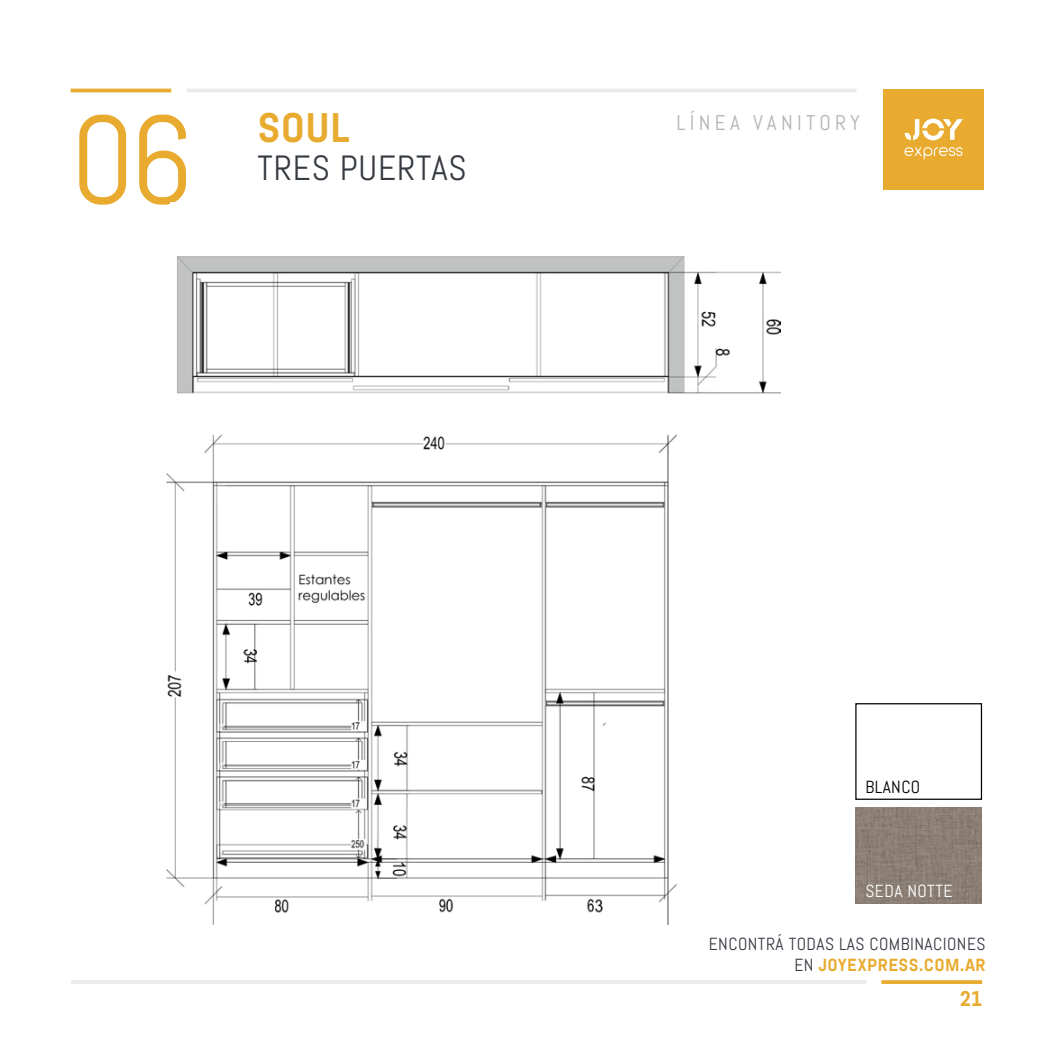
<style>
.page{position:relative;width:1053px;height:1053px;background:#fff}
.page>*{position:absolute;margin:0;border:0;box-sizing:border-box;transform-origin:0 0}
.t1{font:125px "Abel Pro";color:#e8ab30}
.t2{font:700 41.25px "Abel Pro";color:#e8ab30}
.t3{font:35px "Abel Pro";letter-spacing:.025em;color:#363b42}
.t4{font:21.25px "Abel Pro";letter-spacing:.2em;color:#b3b4b7}
.t5{font:700 21.25px "Abel Pro";color:#e8ab30}
.t6{font:17.5px/21px "Abel Pro";letter-spacing:.025em;color:#363b42;text-align:right}
.t7{font:17.5px "Abel Pro";letter-spacing:.025em;color:#fefefe}
.t8{font:17.5px "Abel Pro";letter-spacing:.025em;color:#000}
.s1{font-weight:700;color:#e8ab30}
</style>
<div class="page">
<hr style="left:71px;top:980px;width:795px;height:3px;background:#ebebec">
<div style="left:883px;top:89px;width:101px;height:100px;background:#e8ab30"></div>
<svg style="left:904px;top:119px;width:58px;height:21px"></svg>
<svg style="left:904px;top:147px;width:58px;height:12px"></svg>
<hr style="left:881px;top:980px;width:100px;height:3px;background:#e8ab30">
<hr style="left:71px;top:89px;width:100px;height:3px;background:#e8ab30">
<hr style="left:186px;top:89px;width:670px;height:3px;background:#ebebec">
<img style="left:855px;top:807px;width:126px;height:96px">
<img style="left:166px;top:434px;width:511px;height:490px">
<img style="left:177px;top:256px;width:603px;height:138px">
<h1 class="t1" style="left:71px;top:81px;width:124px">06</h1>
<h2 class="t2" style="left:257px;top:99px;width:93px">SOUL</h2>
<h3 class="t3" style="left:257px;top:146px;width:210px">TRES PUERTAS</h3>
<p class="t4" style="left:676px;top:109px;width:185px">LÍNEA VANITORY</p>
<p class="t8" style="left:865px;top:775px;width:56px">BLANCO</p>
<p class="t7" style="left:865px;top:879px;width:89px">SEDA NOTTE</p>
<p class="t6" style="left:708px;top:933px;width:278px">ENCONTRÁ TODAS LAS COMBINACIONES<br>EN <span class="s1">JOYEXPRESS.COM.AR</span></p>
<p class="t5" style="left:960px;top:983px;width:23px">21</p>
</div>
